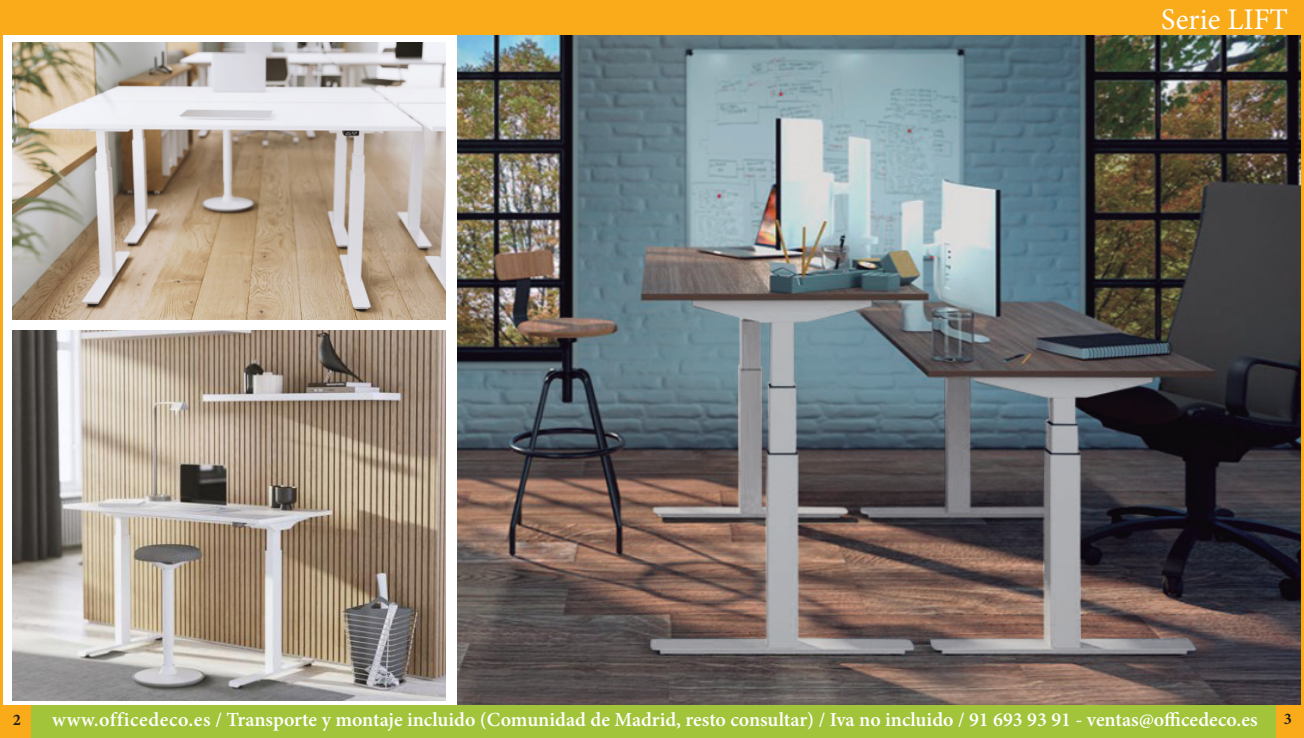
<style>
.page{position:relative;width:1304px;height:738px;background:#fff}
.page>*{position:absolute;margin:0;border:0;box-sizing:border-box;transform-origin:0 0}
.t1{font:30px "Minion Pro";color:#fff}
.t2{font:600 20px "Minion Pro";color:#fff}
.t3{font:700 16.2px "Minion Pro";color:#231f20}
</style>
<div class="page">
<img style="left:0;top:35px;width:1304px;height:670px">
<div style="left:0;top:705px;width:1304px;height:32px;background:#a1c43a"></div>
<div style="left:0;top:705px;width:31px;height:32px;background:#faab1a"></div>
<div style="left:1276px;top:705px;width:28px;height:32px;background:#faab1a"></div>
<div style="left:0;top:0;width:1304px;height:35px;background:#faab1a"></div>
<h1 class="t1" style="left:1161px;top:-1px;width:129px">Serie LIFT</h1>
<p class="t3" style="left:13px;top:708px;width:10px">2</p>
<p class="t2" style="left:52px;top:705px;width:1207px">www.officedeco.es / Transporte y montaje incluido (Comunidad de Madrid, resto consultar) / Iva no incluido / 91 693 93 91 - ventas@officedeco.es</p>
<p class="t3" style="left:1284px;top:707px;width:10px">3</p>
</div>
